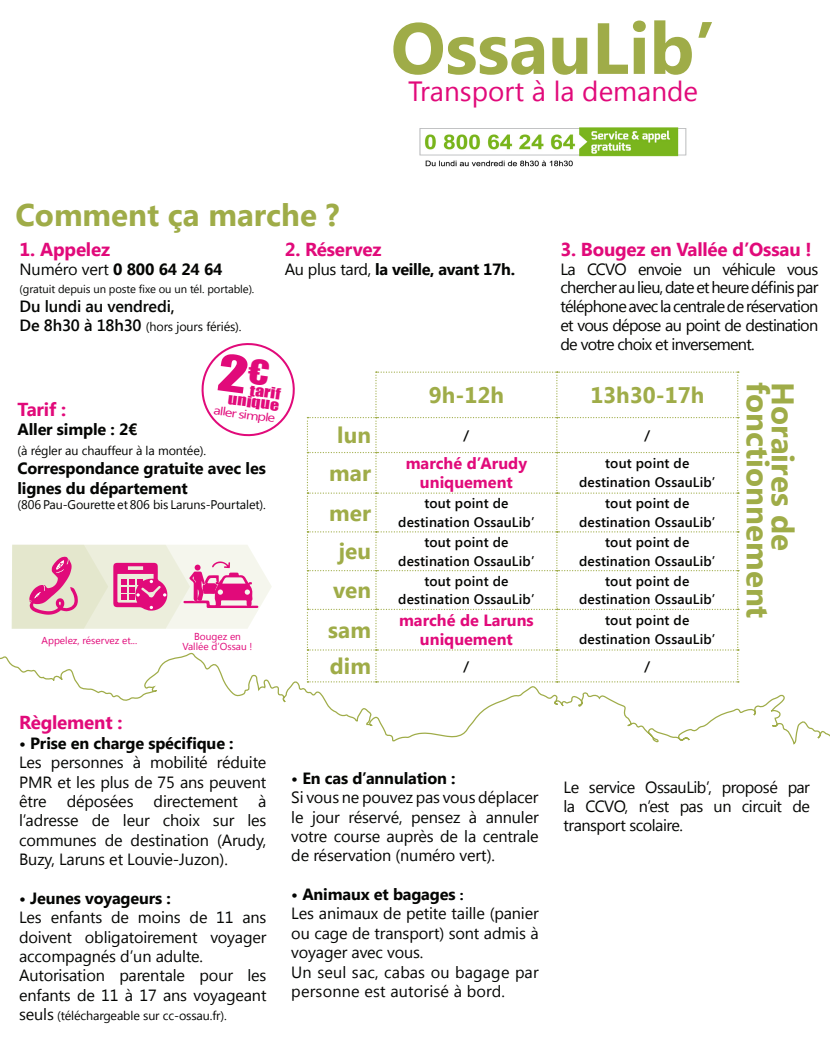
<style>
.page{position:relative;width:830px;height:1063px;background:#fff}
.page>*{position:absolute;margin:0;border:0;box-sizing:border-box;transform-origin:0 0}
.t1{font:700 72.25px "Segoe UI";color:#9fac48}
.t2{font:700 31.25px "Segoe UI";color:#9fac48}
.t3{font:27.88px "Segoe UI";color:#e10a7a}
.t4{font:700 22.5px "Segoe UI";color:#9fac48}
.t5{font:700 18.75px "Segoe UI";letter-spacing:-.01em;color:#e10a7a}
.t6{font:16.25px/19.4px "Segoe UI";letter-spacing:-.01em;color:#040503;text-align:justify}
.t7{font:700 16.25px/19.5px "Segoe UI";letter-spacing:-.01em;color:#040503}
.t8{font:16.25px/19.4px "Segoe UI";letter-spacing:.01em;color:#040503}
.t9{font:700 16.25px/18.8px "Segoe UI";color:#e10a7a;text-align:center}
.t10{font:600 16.25px "Segoe UI";letter-spacing:-.01em;color:#040503}
.t11{font:14.25px "Impact";color:#e10a7a;scale:1.25 1}
.t12{font:600 13.75px "Segoe UI";letter-spacing:.01em;color:#040503}
.t13{font:12.5px "Segoe UI";letter-spacing:-.01em;color:#040503}
.t14{font:11.62px "Segoe UI";color:#e10a7a;scale:1.25 1}
.t15{font:11.25px "Segoe UI";letter-spacing:-.01em;color:#040503}
.t16{font:10.12px "Segoe UI";color:#e10a7a}
.s1{font-weight:700}
.s2{font-weight:600;font-size:16.25px}
.s3{font-weight:400}
.s4{font-size:16.25px}
.s5{font-size:14.25px}
</style>
<div class="page">
<svg style="left:0;top:637px;width:829px;height:108px"></svg>
<svg style="left:12px;top:545px;width:260px;height:84px;background:#eac5cb"></svg>
<svg style="left:306px;top:372px;width:432px;height:311px"></svg>
<img style="left:419px;top:127px;width:268px;height:40px">
<svg style="left:201px;top:343px;width:94px;height:94px"></svg>
<p class="t2" style="left:15px;top:193px;width:325px">Comment ça marche ?</p>
<p class="t1" style="left:390px;top:-3px;width:326px">OssauLib’</p>
<p class="t3" style="left:408px;top:72px;width:291px">Transport à la demande</p>
<p class="t5" style="left:20px;top:236px;width:92px">1. Appelez</p>
<p class="t6" style="left:20px;top:258px;width:204px">Numéro vert <span class="s1">0 800 64 24 64</span></p>
<p class="t15" style="left:20px;top:281px;width:236px">(gratuit depuis un poste fixe ou un tél. portable).</p>
<p class="t10" style="left:20px;top:295px;width:156px">Du lundi au vendredi,</p>
<p class="t13" style="left:20px;top:318px;width:223px"><span class="s2">De 8h30 à 18h30</span> (hors jours fériés).</p>
<p class="t5" style="left:284px;top:236px;width:98px">2. Réservez</p>
<p class="t7" style="left:284px;top:258px;width:232px"><span class="s3">Au plus tard,</span> la veille, avant 17h.</p>
<p class="t5" style="left:560px;top:236px;width:252px">3. Bougez en Vallée d’Ossau !</p>
<p class="t6" style="left:560px;top:259px;width:259px;line-height:18.8px">La CCVO envoie un véhicule vous chercher au lieu, date et heure définis par téléphone avec la centrale de réservation et vous dépose au point de destination de votre choix et inversement.</p>
<p class="t11" style="left:251px;top:379px;width:26px;rotate:8deg">tarif</p>
<p class="t11" style="left:230px;top:387px;width:42px;rotate:8deg">unique</p>
<p class="t5" style="left:17px;top:396px;width:50px">Tarif :</p>
<p class="t7" style="left:17px;top:419px;width:121px">Aller simple : 2€</p>
<p class="t13" style="left:17px;top:442px;width:190px">(à régler au chauffeur à la montée).</p>
<p class="t7" style="left:17px;top:458px;width:250px">Correspondance gratuite avec les lignes du département</p>
<p class="t13" style="left:17px;top:496px;width:250px">(806 Pau-Gourette et 806 bis Laruns-Pourtalet).</p>
<p class="t14" style="left:215px;top:402px;width:51px;rotate:8deg">aller simple</p>
<p class="t16" style="left:42px;top:633px;width:97px">Appelez, réservez et...</p>
<p class="t16" style="left:194px;top:629px;width:48px">Bougez en</p>
<p class="t16" style="left:182px;top:639px;width:71px">Vallée d’Ossau !</p>
<p class="t4" style="left:428px;top:379px;width:76px">9h-12h</p>
<p class="t4" style="left:590px;top:379px;width:115px">13h30-17h</p>
<p class="t4" style="left:337px;top:419px;width:35px">lun</p>
<p class="t12" style="left:463px;top:426px;width:7px">/</p>
<p class="t12" style="left:644px;top:426px;width:7px">/</p>
<p class="t4" style="left:329px;top:457px;width:43px">mar</p>
<p class="t9" style="left:405px;top:453px;width:123px">marché d’Arudy uniquement</p>
<p class="t12" style="left:605px;top:454px;width:85px">tout point de</p>
<p class="t12" style="left:579px;top:473px;width:138px">destination OssauLib’</p>
<p class="t4" style="left:329px;top:497px;width:43px">mer</p>
<p class="t12" style="left:424px;top:494px;width:85px">tout point de</p>
<p class="t12" style="left:398px;top:512px;width:138px">destination OssauLib’</p>
<p class="t4" style="left:338px;top:535px;width:34px">jeu</p>
<p class="t12" style="left:424px;top:532px;width:85px">tout point de</p>
<p class="t12" style="left:398px;top:551px;width:138px">destination OssauLib’</p>
<p class="t4" style="left:333px;top:574px;width:39px">ven</p>
<p class="t12" style="left:424px;top:571px;width:85px">tout point de</p>
<p class="t12" style="left:398px;top:590px;width:138px">destination OssauLib’</p>
<p class="t12" style="left:605px;top:494px;width:85px">tout point de</p>
<p class="t12" style="left:579px;top:512px;width:138px">destination OssauLib’</p>
<p class="t12" style="left:605px;top:532px;width:85px">tout point de</p>
<p class="t12" style="left:579px;top:551px;width:138px">destination OssauLib’</p>
<p class="t12" style="left:605px;top:571px;width:85px">tout point de</p>
<p class="t12" style="left:579px;top:590px;width:138px">destination OssauLib’</p>
<p class="t4" style="left:328px;top:614px;width:44px">sam</p>
<p class="t9" style="left:399px;top:610px;width:136px">marché de Laruns uniquement</p>
<p class="t12" style="left:605px;top:611px;width:85px">tout point de</p>
<p class="t12" style="left:579px;top:630px;width:138px">destination OssauLib’</p>
<p class="t4" style="left:330px;top:650px;width:42px">dim</p>
<p class="t12" style="left:463px;top:656px;width:7px">/</p>
<p class="t12" style="left:644px;top:656px;width:7px">/</p>
<p class="t2" style="left:779px;top:382px;width:238px;rotate:90deg">fonctionnement</p>
<p class="t2" style="left:804px;top:382px;width:171px;rotate:90deg">Horaires de</p>
<p class="t5" style="left:19px;top:709px;width:105px">Règlement :</p>
<p class="t7" style="left:19px;top:732px;width:216px">• Prise en charge spécifique :</p>
<p class="t6" style="left:19px;top:752px;width:249px">Les personnes à mobilité réduite PMR et les plus de 75 ans peuvent être déposées directement à l’adresse de leur choix sur les communes de destination (Arudy, Buzy, Laruns et Louvie-Juzon).</p>
<p class="t7" style="left:19px;top:887px;width:153px">• Jeunes voyageurs :</p>
<p class="t6" style="left:19px;top:907px;width:249px">Les enfants de moins de 11 ans doivent obligatoirement voyager accompagnés d’un adulte.</p>
<p class="t6" style="left:19px;top:965px;width:249px">Autorisation parentale pour les enfants de 11 à 17 ans voyageant</p>
<p class="t13" style="left:19px;top:1007px;width:209px"><span class="s4">seuls</span> (téléchargeable sur cc-ossau.fr).</p>
<p class="t7" style="left:291px;top:767px;width:166px">• En cas d’annulation :</p>
<p class="t6" style="left:291px;top:787px;width:249px">Si vous ne pouvez pas vous déplacer le jour réservé, pensez à annuler votre course auprès de la centrale de réservation (numéro vert).</p>
<p class="t7" style="left:291px;top:884px;width:174px">• Animaux et bagages <span class="s5">:</span></p>
<p class="t6" style="left:291px;top:903px;width:249px">Les animaux de petite taille (panier ou cage de transport) sont admis à voyager avec vous.</p>
<p class="t8" style="left:291px;top:961px;width:249px">Un seul sac, cabas ou bagage par personne est autorisé à bord.</p>
<p class="t6" style="left:563px;top:776px;width:248px">Le service OssauLib’, proposé par la CCVO, n’est pas un circuit de transport scolaire.</p>
</div>
